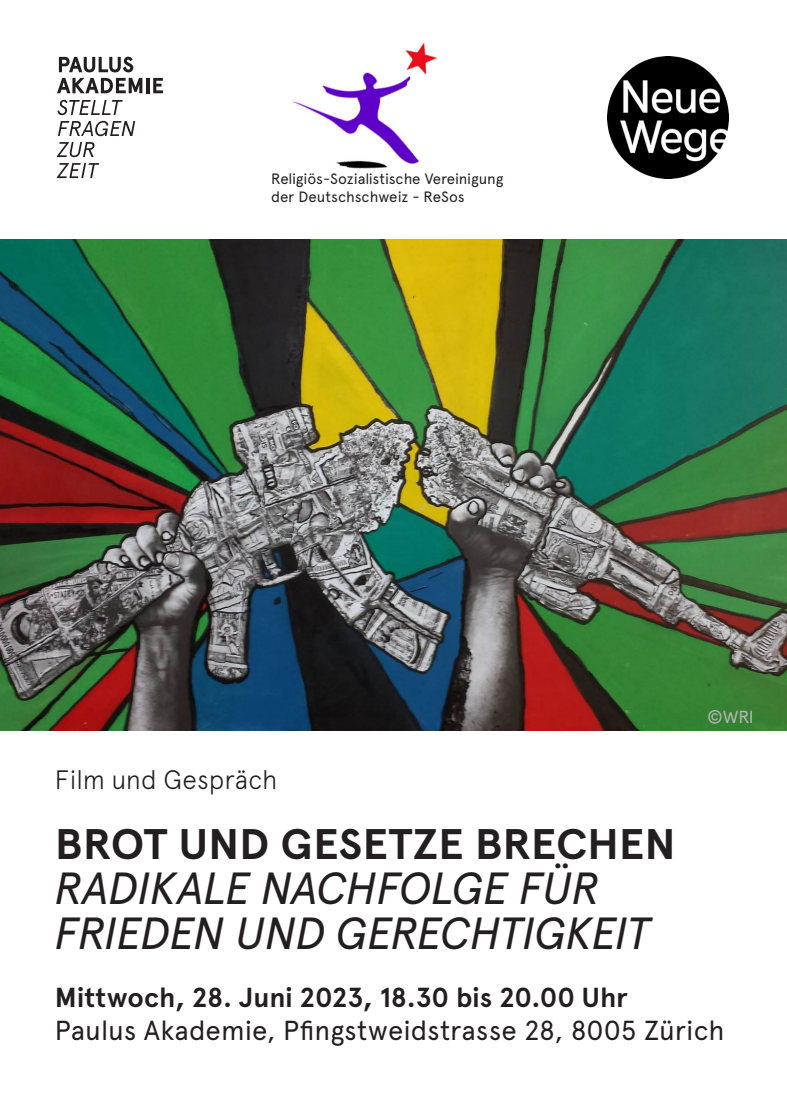
<style>
.page{position:relative;width:787px;height:1095px;background:#fff}
.page>*{position:absolute;margin:0;border:0;box-sizing:border-box;transform-origin:0 0}
._01_Untertitel{font:italic 45px "Apercu Pro";letter-spacing:-.02em;color:#231f20}
._01_Titel{font:700 42.75px "Apercu Pro";letter-spacing:-.005em;color:#231f20;scale:1.04 1}
._01_Untertitel-2{font:27.5px/33px "Apercu Pro";color:#231f20}
._01_Titel-2{font:300 26.75px "Apercu Pro";letter-spacing:.005em;color:#231f20}
._02_Zwischentitel{font:17.5px "Apercu Pro";color:#b5b6b8}
._02_Zwischentitel-2{font:15px "Apercu Pro";letter-spacing:-.01em;color:#231f20}
.s1{font-weight:700}
</style>
<div class="page">
<svg style="left:57px;top:163px;width:42px;height:15px"></svg>
<svg style="left:57px;top:142px;width:37px;height:15px"></svg>
<svg style="left:58px;top:121px;width:77px;height:15px"></svg>
<svg style="left:58px;top:100px;width:65px;height:15px"></svg>
<svg style="left:153px;top:78px;width:10px;height:15px"></svg>
<hr style="left:146px;top:78px;width:3px;height:15px;background:#231f20">
<svg style="left:57px;top:78px;width:85px;height:15px"></svg>
<svg style="left:59px;top:57px;width:74px;height:15px"></svg>
<img style="left:292px;top:42px;width:145px;height:127px">
<img style="left:0;top:239px;width:787px;height:491px">
<img style="left:607px;top:57px;width:122px;height:121px">
<p class="_02_Zwischentitel-2" style="left:271px;top:168px;width:234px">Religiös-Sozialistische Vereinigung</p>
<p class="_02_Zwischentitel-2" style="left:271px;top:186px;width:195px">der Deutschschweiz - ReSos</p>
<p class="_02_Zwischentitel" style="left:707px;top:704px;width:48px">©WRI</p>
<p class="_01_Titel-2" style="left:55px;top:759px;width:224px">Film und Gespräch</p>
<p class="_01_Titel" style="left:55px;top:811px;width:598px">BROT UND GESETZE BRECHEN</p>
<p class="_01_Untertitel" style="left:55px;top:854px;width:545px">RADIKALE NACHFOLGE FÜR</p>
<p class="_01_Untertitel" style="left:55px;top:899px;width:597px">FRIEDEN UND GERECHTIGKEIT</p>
<p class="_01_Untertitel-2" style="left:55px;top:979px;width:671px"><span class="s1">Mittwoch, 28. Juni 2023, 18.30 bis 20.00 Uhr<br></span>Paulus Akademie, Pfingstweidstrasse 28, 8005 Zürich</p>
</div>
